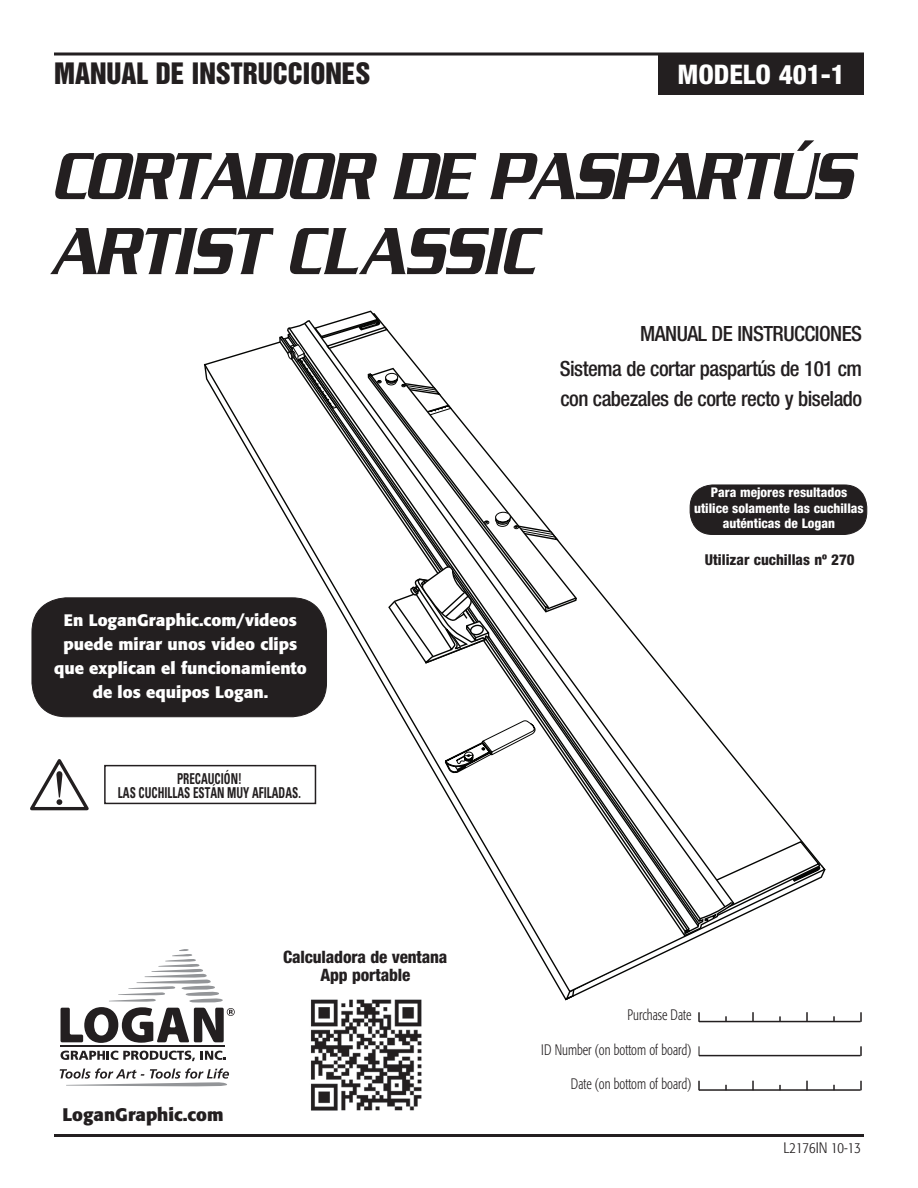
<style>
.page{position:relative;width:918px;height:1188px;background:#fff}
.page>*{position:absolute;margin:0;border:0;box-sizing:border-box;transform-origin:0 0}
.t1{font:italic 500 72px/75px "Serpentine";letter-spacing:-.04em;color:#231f20;scale:.85 1}
.t2{font:27px "Helvetica Inserat Cyr Upright";color:#231f20}
.t3{font:800 condensed 27px "Helvetica Neue";color:#fff}
.t4{font:500 condensed 21px/34.5px "Helvetica Neue";letter-spacing:-.025em;color:#231f20;text-align:right}
.t5{font:700 18px "Formata";color:#231f20}
.t6{font:800 condensed 17.1px/18px "Helvetica Neue";letter-spacing:-.01em;color:#231f20;text-align:center}
.t7{font:700 16.5px/24px "Formata";color:#fff;text-align:center}
.t8{font:300 condensed 15px "Formata";color:#231f20;scale:.85 1}
.t9{font:700 condensed 15px/13.5px "Univers";color:#231f20;text-align:center;scale:.74 1}
.t10{font:800 condensed 15px "Helvetica Neue";color:#231f20}
.t11{font:300 condensed 15px "Formata";color:#231f20}
.t12{font:800 condensed 13.35px/15.3px "Helvetica Neue";color:#fff;text-align:center}
</style>
<div class="page">
<svg style="left:54px;top:52px;width:810px;height:4px;background:#595657"></svg>
<hr style="left:54px;top:1134px;width:810px;height:3px;background:#231f20">
<svg style="left:61px;top:949px;width:174px;height:94px"></svg>
<svg style="left:61px;top:1051px;width:134px;height:10px"></svg>
<svg style="left:201px;top:1051px;width:25px;height:9px"></svg>
<hr style="left:60px;top:1045px;width:165px;height:2px;background:#231f20">
<svg style="left:60px;top:1068px;width:169px;height:18px"></svg>
<div style="left:690px;top:485px;width:177px;height:49px;background:#231f20;border-radius:22px"></div>
<div style="left:658px;top:54px;width:206px;height:41px;background:#231f20"></div>
<svg style="left:698px;top:1012px;width:2px;height:10px"></svg>
<svg style="left:752px;top:1012px;width:2px;height:9px"></svg>
<svg style="left:806px;top:1012px;width:2px;height:9px"></svg>
<svg style="left:860px;top:1012px;width:2px;height:10px"></svg>
<hr style="left:699px;top:1021px;width:162px;height:1px;background:#231f20">
<svg style="left:860px;top:1046px;width:2px;height:10px"></svg>
<hr style="left:699px;top:1055px;width:162px;height:1px;background:#231f20">
<svg style="left:698px;top:1081px;width:2px;height:9px"></svg>
<svg style="left:752px;top:1081px;width:2px;height:8px"></svg>
<svg style="left:806px;top:1081px;width:2px;height:8px"></svg>
<svg style="left:860px;top:1081px;width:2px;height:9px"></svg>
<hr style="left:699px;top:1089px;width:162px;height:2px;background:#231f20">
<div style="left:32px;top:598px;width:295px;height:119px;background:#231f20;border-radius:34px"></div>
<div style="left:32px;top:597px;width:295px;height:120px;border:1px solid #231f20;border-radius:34px"></div>
<svg style="left:30px;top:759px;width:59px;height:51px"></svg>
<div style="left:104px;top:765px;width:212px;height:39px;border:2px solid #231f20"></div>
<img style="left:311px;top:1002px;width:111px;height:109px">
<svg style="left:203px;top:342px;width:624px;height:651px"></svg>
<svg style="left:250px;top:344px;width:28px;height:483px"></svg>
<svg style="left:735px;top:342px;width:84px;height:498px"></svg>
<svg style="left:567px;top:840px;width:258px;height:159px"></svg>
<svg style="left:283px;top:337px;width:452px;height:599px"></svg>
<svg style="left:387px;top:565px;width:103px;height:102px"></svg>
<svg style="left:287px;top:310px;width:272px;height:231px"></svg>
<svg style="left:445px;top:720px;width:94px;height:54px"></svg>
<h2 class="t2" style="left:54px;top:57px;width:318px">MANUAL DE INSTRUCCIONES</h2>
<h2 class="t3" style="left:677px;top:58px;width:169px">MODELO 401-1</h2>
<h1 class="t1" style="left:51px;top:138px;width:944px">CORTADOR DE PASPARTÚS<br>ARTIST CLASSIC</h1>
<p class="t4" style="left:560px;top:316px;width:304px">MANUAL DE INSTRUCCIONES<br>Sistema de cortar paspartús de 101 cm</p>
<p class="t4" style="left:560px;top:381px;width:303px">con cabezales de corte recto y biselado</p>
<p class="t7" style="left:54px;top:608px;width:254px">En LoganGraphic.com/videos puede mirar unos video clips que explican el funcionamiento de los equipos Logan.</p>
<p class="t9" style="left:118px;top:772px;width:249px">PRECAUCIÓN!<br>LAS CUCHILLAS ESTÁN MUY AFILADAS.</p>
<p class="t5" style="left:62px;top:1103px;width:163px">LoganGraphic.com</p>
<p class="t6" style="left:283px;top:948px;width:166px">Calculadora de ventana<br>App portable</p>
<p class="t12" style="left:694px;top:485px;width:171px">Para mejores resultados utilice solamente las cuchillas auténticas de Logan</p>
<p class="t10" style="left:705px;top:550px;width:151px">Utilizar cuchillas nº 270</p>
<p class="t8" style="left:628px;top:1006px;width:77px">Purchase Date</p>
<p class="t8" style="left:541px;top:1041px;width:178px">ID Number (on bottom of board)</p>
<p class="t8" style="left:571px;top:1075px;width:143px">Date (on bottom of board)</p>
<p class="t11" style="left:784px;top:1139px;width:79px">L2176IN 10-13</p>
</div>
